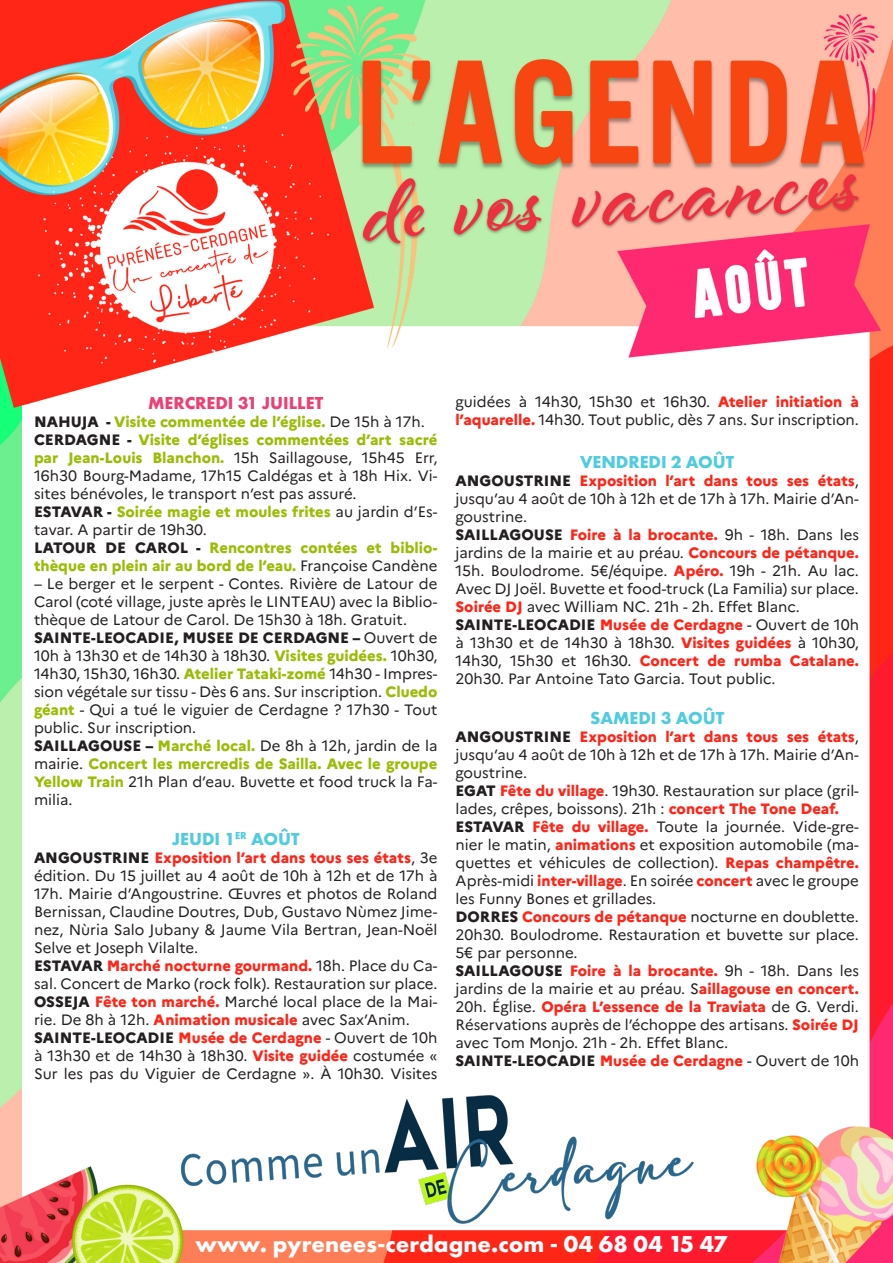
<style>
.page{position:relative;width:893px;height:1263px;background:#fff}
.page>*{position:absolute;margin:0;border:0;box-sizing:border-box;transform-origin:0 0}
.t1{font:700 24px "Futura PT";color:#fff}
.t2{font:700 18px "Futura PT";color:#51cbe0}
.t3{font:700 18px "Futura PT";color:#ec4072}
.t4{font:15px/18px "Marianne";color:#231f20;text-align:justify}
.t5{font:800 15px/18px "Marianne";color:#9bbc09}
.t6{font:800 15px "Marianne";color:#231f20}
.s1{color:#231f20}
.s2{font-weight:400;color:#231f20}
.s3{font-weight:800}
.s4{font-weight:800;color:#9bbc09}
.s5{font-weight:800;color:#ff2519}
.s6{color:#ff2519}
.s7{font-weight:400}
</style>
<div class="page">
<img style="left:0;top:0;width:893px;height:1263px">
<img style="left:165px;top:1093px;width:557px;height:132px">
<p class="t3" style="left:148px;top:392px;width:177px">MERCREDI 31 JUILLET</p>
<p class="t5" style="left:34px;top:412px;width:392px"><span class="s1">NAHUJA -</span> Visite commentée de l’église. <span class="s2">De 15h à 17h.</span></p>
<p class="t4" style="left:34px;top:430px;width:405px"><span class="s3">CERDAGNE -</span> <span class="s4">Visite d’églises commentées d’art sacré par Jean-Louis Blanchon.</span> 15h Saillagouse, 15h45 Err, 16h30 Bourg-Madame, 17h15 Caldégas et à 18h Hix. Vi&shy;sites bénévoles, le transport n’est pas assuré.</p>
<p class="t4" style="left:34px;top:502px;width:405px"><span class="s3">ESTAVAR -</span> <span class="s4">Soirée magie et moules frites</span> au jardin d’Es&shy;tavar. A partir de 19h30.</p>
<p class="t5" style="left:34px;top:538px;width:405px"><span class="s1">LATOUR DE CAROL -</span> Rencontres contées et biblio&shy;thèque en plein air au bord de l’eau. <span class="s2">Françoise Candène</span></p>
<p class="t4" style="left:34px;top:574px;width:405px">– Le berger et le serpent - Contes. Rivière de Latour de Carol (coté village, juste après le LINTEAU) avec la Biblio&shy;thèque de Latour de Carol. De 15h30 à 18h. Gratuit.</p>
<p class="t4" style="left:34px;top:628px;width:405px"><span class="s3">SAINTE-LEOCADIE, MUSEE DE CERDAGNE –</span> Ouvert de 10h à 13h30 et de 14h30 à 18h30. <span class="s4">Visites guidées.</span> 10h30, 14h30, 15h30, 16h30. <span class="s4">Atelier Tataki-zomé</span> 14h30 - Impres&shy;sion végétale sur tissu - Dès 6 ans. Sur inscription. <span class="s4">Cluedo géant</span> - Qui a tué le viguier de Cerdagne ? 17h30 - Tout public. Sur inscription.</p>
<p class="t4" style="left:34px;top:736px;width:405px"><span class="s3">SAILLAGOUSE –</span> <span class="s4">Marché local.</span> De 8h à 12h, jardin de la mairie. <span class="s4">Concert les mercredis de Sailla. Avec le groupe Yellow Train</span> 21h Plan d’eau. Buvette et food truck la Fa&shy;milia.</p>
<p class="t2" style="left:172px;top:827px;width:129px">JEUDI 1<sup>ER</sup> AOÛT</p>
<p class="t4" style="left:34px;top:847px;width:405px"><span class="s3">ANGOUSTRINE</span> <span class="s5">Exposition l’art dans tous ses états</span>, 3e édition. Du 15 juillet au 4 août de 10h à 12h et de 17h à 17h. Mairie d’Angoustrine. Œuvres et photos de Roland Bernissan, Claudine Doutres, Dub, Gustavo Nùmez Jime&shy;nez, Nùria Salo Jubany &amp; Jaume Vila Bertran, Jean-Noël Selve et Joseph Vilalte.</p>
<p class="t4" style="left:34px;top:955px;width:405px"><span class="s3">ESTAVAR</span> <span class="s5">Marché nocturne gourmand.</span> 18h. Place du Ca&shy;sal. Concert de Marko (rock folk). Restauration sur place.</p>
<p class="t4" style="left:34px;top:991px;width:405px"><span class="s3">OSSEJA</span> <span class="s5">Fête ton marché.</span> Marché local place de la Mai&shy;rie. De 8h à 12h. <span class="s5">Animation musicale</span> avec Sax’Anim.</p>
<p class="t4" style="left:34px;top:1027px;width:405px"><span class="s3">SAINTE-LEOCADIE</span> <span class="s5">Musée de Cerdagne</span> - Ouvert de 10h à 13h30 et de 14h30 à 18h30. <span class="s5">Visite guidée</span> costumée « Sur les pas du Viguier de Cerdagne ». À 10h30. Visites</p>
<p class="t4" style="left:455px;top:391px;width:405px">guidées à 14h30, 15h30 et 16h30. <span class="s5">Atelier initiation à l’aquarelle.</span> 14h30. Tout public, dès 7 ans. Sur inscription.</p>
<p class="t2" style="left:580px;top:450px;width:156px">VENDREDI 2 AOÛT</p>
<p class="t4" style="left:455px;top:470px;width:405px"><span class="s3">ANGOUSTRINE</span> <span class="s5">Exposition l’art dans tous ses états</span>, jusqu’au 4 août de 10h à 12h et de 17h à 17h. Mairie d’An&shy;goustrine.</p>
<p class="t4" style="left:455px;top:524px;width:405px"><span class="s3">SAILLAGOUSE</span> <span class="s5">Foire à la brocante.</span> 9h - 18h. Dans les jardins de la mairie et au préau. <span class="s5">Concours de pétanque.<br></span>15h. Boulodrome. 5€/équipe. <span class="s5">Apéro.</span> 19h - 21h. Au lac.<br>Avec DJ Joël. Buvette et food-truck (La Familia) sur place.</p>
<p class="t4" style="left:455px;top:596px;width:346px"><span class="s5">Soirée DJ</span> avec William NC. 21h - 2h. Effet Blanc.</p>
<p class="t4" style="left:455px;top:614px;width:405px"><span class="s3">SAINTE-LEOCADIE</span> <span class="s5">Musée de Cerdagne</span> - Ouvert de 10h à 13h30 et de 14h30 à 18h30. <span class="s5">Visites guidées</span> à 10h30, 14h30, 15h30 et 16h30. <span class="s5">Concert de rumba Catalane.<br></span>20h30. Par Antoine Tato Garcia. Tout public.</p>
<p class="t2" style="left:590px;top:706px;width:136px">SAMEDI 3 AOÛT</p>
<p class="t4" style="left:455px;top:726px;width:405px"><span class="s3">ANGOUSTRINE</span> <span class="s5">Exposition l’art dans tous ses états</span>, jusqu’au 4 août de 10h à 12h et de 17h à 17h. Mairie d’An&shy;goustrine.</p>
<p class="t4" style="left:455px;top:780px;width:405px"><span class="s3">EGAT</span> <span class="s5">Fête du village</span>. 19h30. Restauration sur place (gril&shy;lades, crêpes, boissons). 21h : <span class="s5">concert The Tone Deaf.</span></p>
<p class="t4" style="left:455px;top:816px;width:405px"><span class="s3">ESTAVAR</span> <span class="s5">Fête du village.</span> Toute la journée. Vide-gre&shy;nier le matin, <span class="s5">animations</span> et exposition automobile (ma&shy;quettes et véhicules de collection). <span class="s5">Repas champêtre.<br></span>Après-midi <span class="s5">inter-village</span>. En soirée <span class="s5">concert</span> avec le groupe les Funny Bones et grillades.</p>
<p class="t4" style="left:455px;top:906px;width:405px"><span class="s3">DORRES</span> <span class="s5">Concours de pétanque</span> nocturne en doublette.<br>20h30. Boulodrome. Restauration et buvette sur place.<br>5€ par personne.</p>
<p class="t4" style="left:455px;top:960px;width:405px"><span class="s3">SAILLAGOUSE</span> <span class="s5">Foire à la brocante.</span> 9h - 18h. Dans les jardins de la mairie et au préau. S<span class="s5">aillagouse en concert.<br></span>20h. Église. <span class="s5">Opéra L’essence de la Traviata</span> de G. Verdi.<br>Réservations auprès de l’échoppe des artisans. <span class="s5">Soirée DJ </span>avec Tom Monjo. 21h - 2h. Effet Blanc.</p>
<p class="t6" style="left:455px;top:1049px;width:405px">SAINTE-LEOCADIE <span class="s6">Musée de Cerdagne</span> <span class="s7">- Ouvert de 10h</span></p>
<p class="t1" style="left:196px;top:1228px;width:533px">www. pyrenees-cerdagne.com - 04 68 04 15 47</p>
</div>
